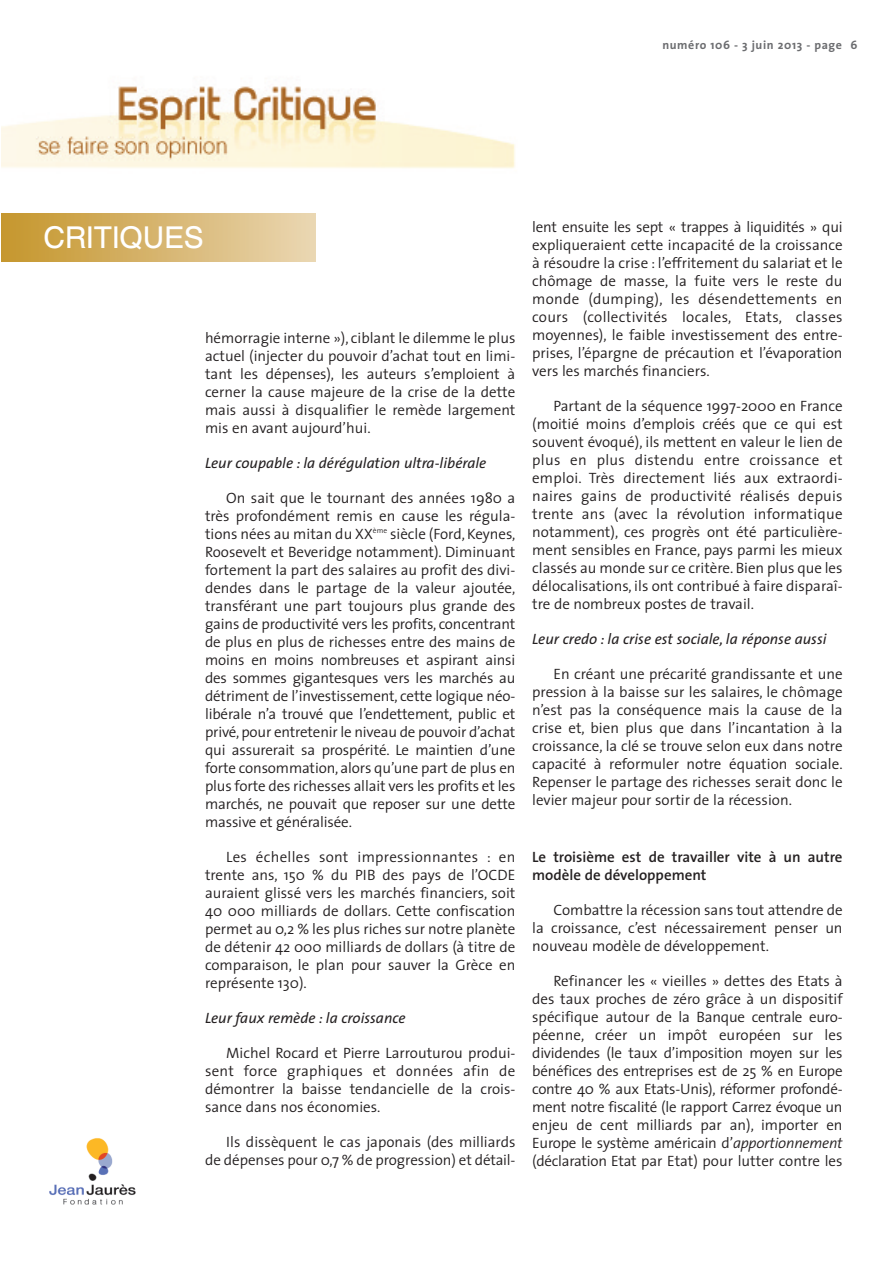
<style>
.page{position:relative;width:893px;height:1263px;background:#fff}
.page>*{position:absolute;margin:0;border:0;box-sizing:border-box;transform-origin:0 0}
.t1{font:30px "AT Triumvirate";letter-spacing:-.015em;color:#fff}
.t2{font:300 15px/18px "The Sans";color:#231f20;text-align:justify}
.t3{font:italic 15px "The Sans";color:#231f20}
.t4{font:600 15px/18px "The Sans";color:#231f20}
.t5{font:700 12px "The Sans";letter-spacing:.05em;color:#6c6d70}
.s1{font-style:italic}
</style>
<div class="page">
<div style="left:1px;top:214px;width:314px;height:48px;background:linear-gradient(to right,#c5952c,#ead6b2)"></div>
<img style="left:2px;top:86px;width:513px;height:82px">
<img style="left:49px;top:1138px;width:87px;height:67px">
<p class="t5" style="left:662px;top:40px;width:197px">numéro 106 - 3 juin 2013 - page 6</p>
<h1 class="t1" style="left:43px;top:226px;width:162px">CRITIQUES</h1>
<p class="t2" style="left:205px;top:331px;width:312px">hémorragie interne »), ciblant le dilemme le plus actuel (injecter du pouvoir d’achat tout en limi&shy;tant les dépenses), les auteurs s’emploient à cerner la cause majeure de la crise de la dette mais aussi à disqualifier le remède largement mis en avant aujourd’hui.</p>
<p class="t3" style="left:205px;top:457px;width:283px">Leur coupable : la dérégulation ultra-libérale</p>
<p class="t2" style="left:205px;top:491px;width:312px;text-indent:21px">On sait que le tournant des années 1980 a très profondément remis en cause les régula&shy;tions nées au mitan du XX<sup>ème</sup> siècle (Ford, Keynes, Roosevelt et Beveridge notamment). Diminuant fortement la part des salaires au profit des divi&shy;dendes dans le partage de la valeur ajoutée, transférant une part toujours plus grande des gains de productivité vers les profits, concentrant de plus en plus de richesses entre des mains de moins en moins nombreuses et aspirant ainsi des sommes gigantesques vers les marchés au détriment de l’investissement, cette logique néo&shy;libérale n’a trouvé que l’endettement, public et privé,pour entretenir le niveau de pouvoir d’achat qui assurerait sa prospérité. Le maintien d’une forte consommation, alors qu’une part de plus en plus forte des richesses allait vers les profits et les marchés, ne pouvait que reposer sur une dette massive et généralisée.</p>
<p class="t2" style="left:205px;top:850px;width:312px;text-indent:21px">Les échelles sont impressionnantes : en trente ans, 150 % du PIB des pays de l’OCDE auraient glissé vers les marchés financiers, soit 40 000 milliards de dollars. Cette confiscation permet au 0,2 % les plus riches sur notre planète de détenir 42 000 milliards de dollars (à titre de comparaison, le plan pour sauver la Grèce en représente 130).</p>
<p class="t3" style="left:205px;top:1012px;width:202px">Leur faux remède : la croissance</p>
<p class="t2" style="left:205px;top:1046px;width:312px;text-indent:21px">Michel Rocard et Pierre Larrouturou produi&shy;sent force graphiques et données afin de démontrer la baisse tendancielle de la crois&shy;sance dans nos économies.</p>
<p class="t2" style="left:205px;top:1135px;width:312px;text-align:right">Ils dissèquent le cas japonais (des milliards<br>de dépenses pour 0,7 % de progression) et détail-</p>
<p class="t2" style="left:532px;top:220px;width:312px">lent ensuite les sept « trappes à liquidités » qui expliqueraient cette incapacité de la croissance à résoudre la crise : l’effritement du salariat et le chômage de masse, la fuite vers le reste du monde (dumping), les désendettements en cours (collectivités locales, Etats, classes moyennes), le faible investissement des entre&shy;prises, l’épargne de précaution et l’évaporation vers les marchés financiers.</p>
<p class="t2" style="left:532px;top:399px;width:312px;text-indent:21px">Partant de la séquence 1997-2000 en France (moitié moins d’emplois créés que ce qui est souvent évoqué), ils mettent en valeur le lien de plus en plus distendu entre croissance et emploi. Très directement liés aux extraordi&shy;naires gains de productivité réalisés depuis trente ans (avec la révolution informatique notamment), ces progrès ont été particulière&shy;ment sensibles en France, pays parmi les mieux classés au monde sur ce critère. Bien plus que les délocalisations, ils ont contribué à faire disparaî&shy;tre de nombreux postes de travail.</p>
<p class="t3" style="left:532px;top:633px;width:296px">Leur credo : la crise est sociale, la réponse aussi</p>
<p class="t2" style="left:532px;top:667px;width:312px;text-indent:21px">En créant une précarité grandissante et une pression à la baisse sur les salaires, le chômage n’est pas la conséquence mais la cause de la crise et, bien plus que dans l’incantation à la croissance, la clé se trouve selon eux dans notre capacité à reformuler notre équation sociale.<br>Repenser le partage des richesses serait donc le levier majeur pour sortir de la récession.</p>
<p class="t4" style="left:532px;top:849px;width:312px">Le troisième est de travailler vite à un autre modèle de développement</p>
<p class="t2" style="left:532px;top:902px;width:312px;text-indent:21px">Combattre la récession sans tout attendre de la croissance, c’est nécessairement penser un nouveau modèle de développement.</p>
<p class="t2" style="left:532px;top:973px;width:312px;text-indent:21px">Refinancer les « vieilles » dettes des Etats à des taux proches de zéro grâce à un dispositif spécifique autour de la Banque centrale euro&shy;péenne, créer un impôt européen sur les dividendes (le taux d’imposition moyen sur les bénéfices des entreprises est de 25 % en Europe contre 40 % aux Etats-Unis), réformer profondé&shy;ment notre fiscalité (le rapport Carrez évoque un enjeu de cent milliards par an), importer en Europe le système américain d’<span class="s1">apportionnement </span>(déclaration Etat par Etat) pour lutter contre les</p>
</div>
